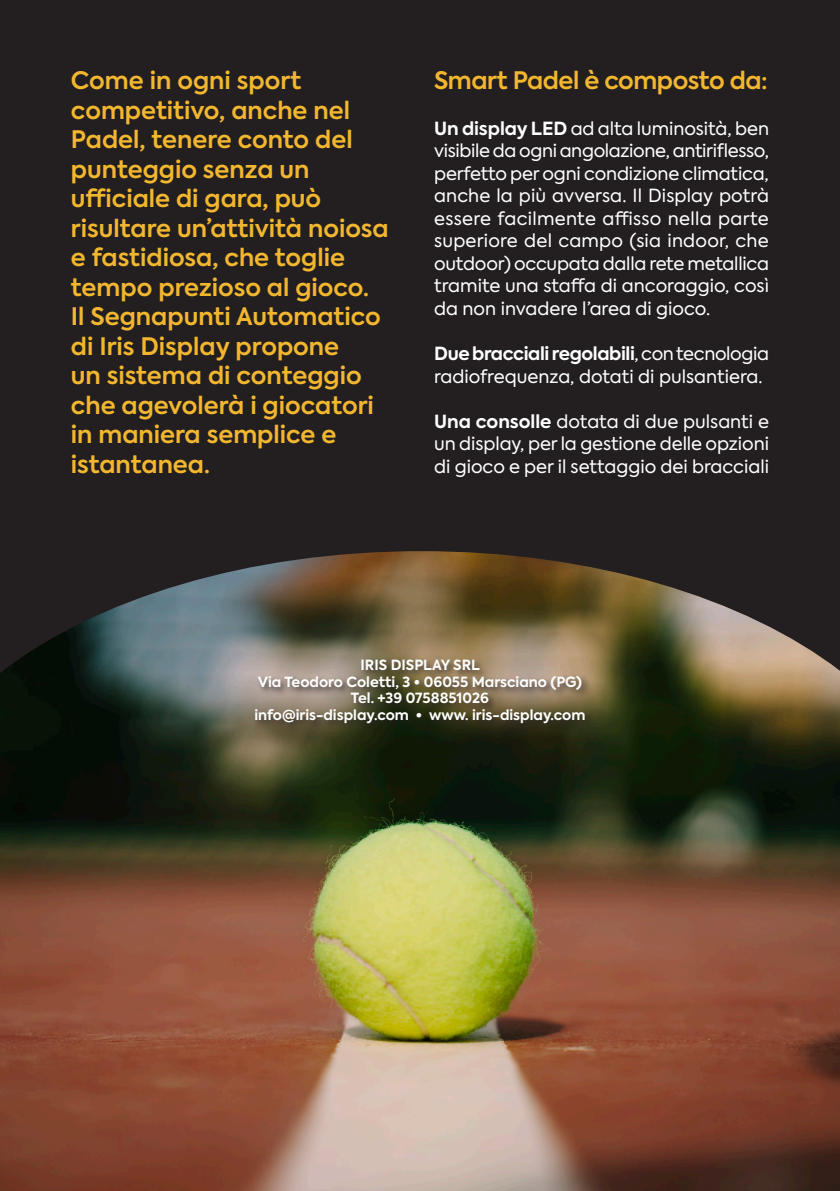
<style>
.page{position:relative;width:840px;height:1191px;background:#fff}
.page>*{position:absolute;margin:0;border:0;box-sizing:border-box;transform-origin:0 0}
.t1{font:600 24px/29.4px "Axiforma";color:#f2b72f}
.t2{font:600 24px "Axiforma";letter-spacing:-.02em;color:#f2b72f}
.t3{font:18px/22.6px "Axiforma";color:#fff;text-align:justify}
.t4{font:700 14px "Axiforma";color:#fff}
.s1{font-weight:700}
</style>
<div class="page">
<div style="left:0;top:0;width:839px;height:704px;background:#231f20"></div>
<img style="left:0;top:551px;width:839px;height:640px">
<div style="left:253px;top:657px;width:341px;height:76px;background:#231f20;opacity:.75"></div>
<p class="t1" style="left:71px;top:66px;width:319px">Come in ogni sport competitivo, anche nel<br>Padel, tenere conto del punteggio senza un ufficiale di gara, può risultare un’attività noiosa e fastidiosa, che toglie tempo prezioso al gioco.<br>Il Segnapunti Automatico di Iris Display propone<br>un sistema di conteggio che agevolerà i giocatori in maniera semplice e istantanea.</p>
<p class="t2" style="left:434px;top:65px;width:335px">Smart Padel è composto da:</p>
<p class="t3" style="left:434px;top:117px;width:336px"><span class="s1">Un display LED</span> ad alta luminosità, ben visibile da ogni angolazione, antiriflesso, perfetto per ogni condizione climatica, anche la più avversa. Il Display potrà essere facilmente affisso nella parte superiore del campo (sia indoor, che outdoor) occupata dalla rete metallica tramite una staffa di ancoraggio, così da non invadere l’area di gioco.</p>
<p class="t3" style="left:434px;top:343px;width:336px"><span class="s1">Due bracciali regolabili</span>, con tecnologia radiofrequenza, dotati di pulsantiera.</p>
<p class="t3" style="left:434px;top:410px;width:336px"><span class="s1">Una consolle</span> dotata di due pulsanti e un display, per la gestione delle opzioni di gioco e per il settaggio dei bracciali</p>
<p class="t4" style="left:360px;top:655px;width:121px">IRIS DISPLAY SRL</p>
<p class="t4" style="left:258px;top:672px;width:325px">Via Teodoro Coletti, 3 • 06055 Marsciano (PG)</p>
<p class="t4" style="left:351px;top:689px;width:139px">Tel. +39 0758851026</p>
<p class="t4" style="left:254px;top:705px;width:332px">info@iris-display.com • www. iris-display.com</p>
</div>
